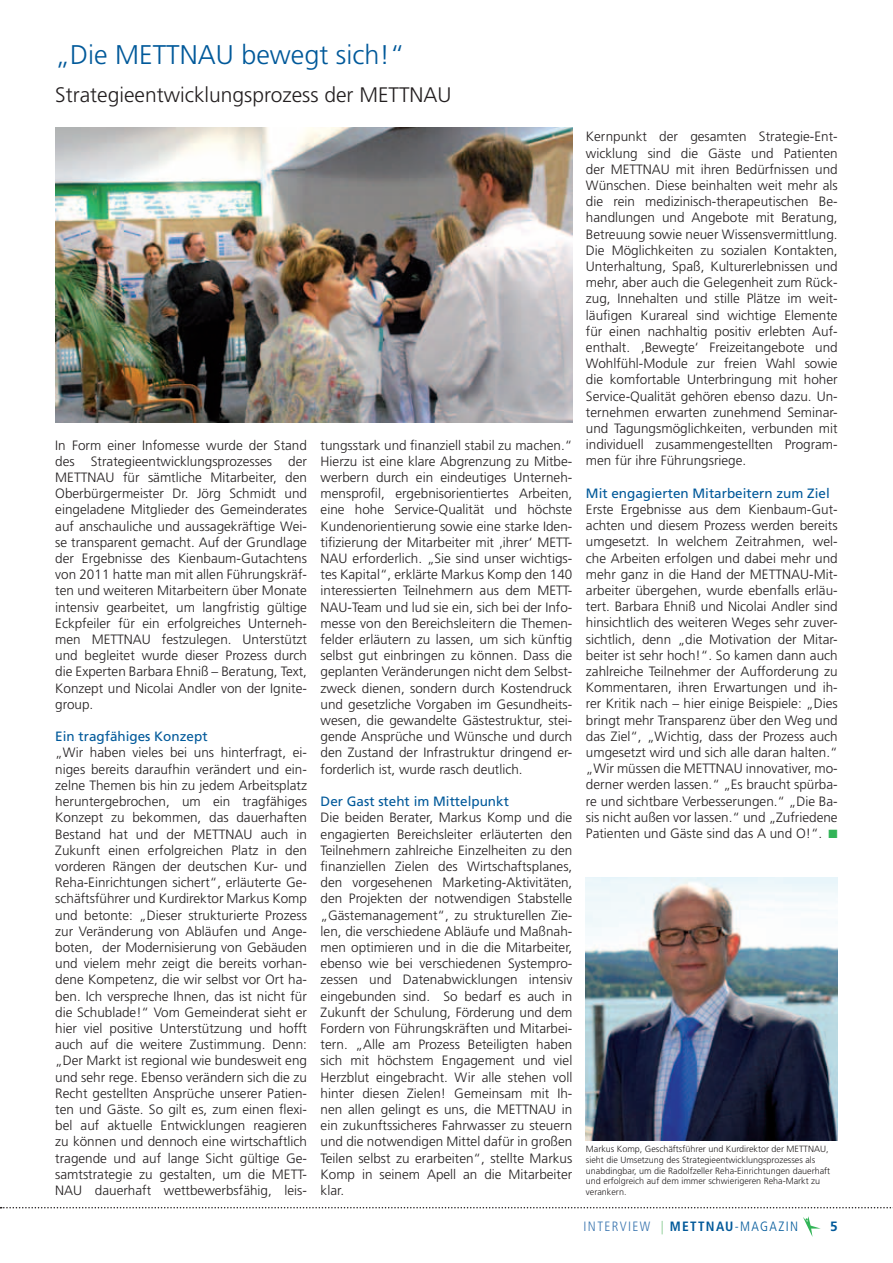
<style>
.page{position:relative;width:893px;height:1263px;background:#fff}
.page>*{position:absolute;margin:0;border:0;box-sizing:border-box;transform-origin:0 0}
.t1{font:300 27px "Frutiger";color:#00599a}
.t2{font:300 21px "Frutiger";color:#231f20}
.t3{font:300 13.5px/16.2px "Frutiger";color:#231f20;text-align:justify}
.t4{font:13.5px "Frutiger";color:#00599a}
.t5{font:300 condensed 13.5px "Frutiger";letter-spacing:.1em;color:#00599a}
.t6{font:300 condensed 13.5px "Frutiger";color:#3773ae}
.t7{font:700 13.5px "Frutiger";color:#00599a}
.t8{font:300 9px/10.8px "Frutiger";color:#231f20}
.s1{color:#32b457}
.s2{color:#71c27d}
.s3{font-weight:700}
</style>
<div class="page">
<svg style="left:803px;top:1216px;width:18px;height:21px"></svg>
<svg style="left:0;top:1207px;width:893px;height:1px"></svg>
<img style="left:586px;top:877px;width:252px;height:264px">
<img style="left:55px;top:128px;width:517px;height:294px">
<h1 class="t1" style="left:55px;top:39px;width:101px">„Die METTNAU</h1>
<h1 class="t1" style="left:241px;top:39px;width:165px">bewegt sich!“</h1>
<h2 class="t2" style="left:55px;top:82px;width:336px">Strategieentwicklungsprozess der METTNAU</h2>
<p class="t3" style="left:55px;top:437px;width:253px">In Form einer Infomesse wurde der Stand des Strategieentwicklungsprozesses der METTNAU</p>
<p class="t3" style="left:55px;top:469px;width:253px;text-indent:68px">für sämtliche Mitarbeiter, den Oberbürgermeister Dr. Jörg Schmidt und eingeladene Mitglieder des Gemeinderates auf anschauliche und aussagekräftige Wei&shy;se transparent gemacht. Auf der Grundlage der Ergebnisse des Kienbaum-Gutachtens von 2011 hatte man mit allen Führungskräf&shy;ten und weiteren Mitarbeitern über Monate intensiv gearbeitet, um langfristig gültige Eckpfeiler für ein erfolgreiches U nterneh&shy;men METTNAU</p>
<p class="t3" style="left:55px;top:631px;width:253px;text-indent:107px">festzulegen. U nterstützt und begleitet wurde dieser Prozess durch die Experten Barbara Ehniß – Beratung, Text, Konzept und Nicolai Andler von der Ignite&shy;group.</p>
<p class="t4" style="left:55px;top:729px;width:154px">E in tragfähiges Konzept</p>
<p class="t3" style="left:55px;top:745px;width:253px">„Wir haben vieles bei uns hinterfragt, ei&shy;niges bereits daraufhin verändert und ein&shy;zelne Themen bis hin zu jedem Arbeitsplatz heruntergebrochen, um ein tragfähiges Konzept zu bekommen, das dauerhaften Bestand hat und der METTNAU</p>
<p class="t3" style="left:55px;top:826px;width:253px;text-indent:205px">auch in Zukunft einen erfolgreichen Platz in den vorderen Rängen der deutschen Kur- und Reha-Einrichtungen sichert“, erläuterte Ge&shy;schäftsführer und Kurdirektor Markus Komp und betonte: „Dieser strukturierte Prozess zur Veränderung von Abläufen und Ange&shy;boten, der Modernisierung von Gebäuden und vielem mehr zeigt die bereits vorhan&shy;dene Kompetenz, die wir selbst vor Ort ha&shy;ben. Ich verspreche Ihnen, das ist nicht für die Schublade!“ Vom Gemeinderat sieht er hier viel positive U nterstützung und hofft auch auf die weitere Zustimmung. Denn: „Der Markt ist regional wie bundesweit eng und sehr rege. Ebenso verändern sich die zu Recht gestellten Ansprüche unserer Patien&shy;ten und Gäste. So gilt es, zum einen flexi&shy;bel auf aktuelle Entwicklungen reagieren zu können und dennoch eine wirtschaftlich tragende und auf lange Sicht gültige Ge&shy;samtstrategie zu gestalten, um die METT-NAU</p>
<p class="t3" style="left:95px;top:1182px;width:214px">dauerhaft wettbewerbsfähig, leis-</p>
<p class="t3" style="left:321px;top:437px;width:253px">tungsstark und finanziell stabil zu machen.“ H ierzu ist eine klare Abgrenzung zu Mitbe&shy;werbern durch ein eindeutiges U nterneh&shy;mensprofil, ergebnisorientiertes Arbeiten, eine hohe Service-Qualität und höchste Kundenorientierung sowie eine starke Iden&shy;tifizierung der Mitarbeiter mit ‚ihrer‘ METT-NAU</p>
<p class="t3" style="left:321px;top:550px;width:253px;text-indent:32px">erforderlich. „Sie sind unser wichtigs&shy;tes Kapital“, erklärte Markus Komp den 140 interessierten Teilnehmern aus dem METT-NAU</p>
<p class="t3" style="left:321px;top:599px;width:253px;text-indent:27px">-Team und lud sie ein, sich bei der Info&shy;messe von den Bereichsleitern die Themen&shy;felder erläutern zu lassen, um sich künftig selbst gut einbringen zu können. Dass die geplanten Veränderungen nicht dem Selbst&shy;zweck dienen, sondern durch Kostendruck und gesetzliche Vorgaben im Gesundheits&shy;wesen, die gewandelte Gästestruktur, stei&shy;gende Ansprüche und Wünsche und durch den Zustand der Infrastruktur dringend er&shy;forderlich ist, wurde rasch deutlich.</p>
<p class="t4" style="left:321px;top:793px;width:190px">Der Gast steht im Mittelpunkt</p>
<p class="t3" style="left:321px;top:809px;width:253px">Die beiden Berater, Markus Komp und die engagierten Bereichsleiter erläuterten den Teilnehmern zahlreiche Einzelheiten zu den finanziellen Zielen des Wirtschaftsplanes, den vorgesehenen Marketing-Aktivitäten, den Projekten der notwendigen Stabstelle „Gästemanagement“, zu strukturellen Zie&shy;len, die verschiedene Abläufe und Maßnah&shy;men optimieren und in die die Mitarbeiter, ebenso wie bei verschiedenen Systempro&shy;zessen und Datenabwicklungen intensiv eingebunden sind. So bedarf es auch in Zukunft der Schulung, Förderung und dem Fordern von Führungskräften und Mitarbei&shy;tern. „Alle am Prozess Beteiligten haben sich mit höchstem Engagement und viel Herzblut eingebracht. Wir alle stehen voll hinter diesen Zielen! Gemeinsam mit Ih&shy;nen allen gelingt es uns, die METTNAU</p>
<p class="t3" style="left:321px;top:1101px;width:253px;text-indent:241px">in ein zukunftssicheres Fahrwasser zu steuern und die notwendigen Mittel dafür in großen Teilen selbst zu erarbeiten“, stellte Markus Komp in seinem Apell an die Mitarbeiter klar.</p>
<p class="t3" style="left:586px;top:129px;width:253px">Kernpunkt der gesamten Strategie-Ent&shy;wicklung sind die Gäste und Patienten der METTNAU</p>
<p class="t3" style="left:586px;top:161px;width:253px;text-indent:90px">mit ihren Bedürfnissen und Wünschen. Diese beinhalten weit mehr als die rein medizinisch-therapeutischen Be&shy;handlungen und Angebote mit Beratung, Betreuung sowie neuer Wissensvermittlung.<br>Die Möglichkeiten zu sozialen Kontakten, U nterhaltung, Spaß, Kulturerlebnissen und mehr, aber auch die Gelegenheit zum Rück&shy;zug, Innehalten und stille Plätze im weit&shy;läufigen Kurareal sind wichtige Elemente für einen nachhaltig positiv erlebten Auf&shy;enthalt. ‚Bewegte‘ Freizeitangebote und Wohlfühl-Module zur freien Wahl sowie die komfortable U nterbringung mit hoher Service-Qualität gehören ebenso dazu. U n&shy;ternehmen erwarten zunehmend Seminar&shy;und Tagungsmöglichkeiten, verbunden mit individuell zusammengestellten Program&shy;men für ihre Führungsriege.</p>
<p class="t4" style="left:586px;top:485px;width:245px">Mit engagierten Mitarbeitern zum Ziel</p>
<p class="t3" style="left:586px;top:501px;width:253px">Erste Ergebnisse aus dem Kienbaum-Gut&shy;achten und diesem Prozess werden bereits umgesetzt. In welchem Zeitrahmen, wel&shy;che Arbeiten erfolgen und dabei mehr und mehr ganz in die Hand der METTNAU</p>
<p class="t3" style="left:586px;top:566px;width:253px;text-indent:223px">-Mit&shy;arbeiter übergehen, wurde ebenfalls erläu&shy;tert. Barbara Ehniß und Nicolai Andler sind hinsichtlich des weiteren Weges sehr zuver&shy;sichtlich, denn „die Motivation der Mitar&shy;beiter ist sehr hoch!“. So kamen dann auch zahlreiche Teilnehmer der Aufforderung zu Kommentaren, ihren Erwartungen und ih&shy;rer Kritik nach – hier einige Beispiele: „Dies bringt mehr Transparenz über den Weg und das Ziel“, „Wichtig, dass der Prozess auch umgesetzt wird und sich alle daran halten.“ „Wir müssen die METTNAU</p>
<p class="t3" style="left:586px;top:760px;width:253px;text-indent:160px">innovativer, mo&shy;derner werden lassen.“ „Es braucht spürba&shy;re und sichtbare Verbesserungen.“ „Die Ba&shy;sis nicht außen vor lassen.“ und „Zufriedene Patienten und Gäste sind das A und O!“. <span class="s1">■</span></p>
<p class="t8" style="left:586px;top:1143px;width:215px">Markus Komp, Geschäftsführer und Kurdirektor der METTNAU</p>
<p class="t8" style="left:826px;top:1143px;width:4px">,</p>
<p class="t8" style="left:586px;top:1154px;width:246px">sieht die U msetzung des Strategieentwicklungsprozesses als unabdingbar, um die Radolfzeller Reha-Einrichtungen dauerhaft und erfolgreich auf dem immer schwierigeren Reha-Markt zu verankern.</p>
<p class="t6" style="left:584px;top:1219px;width:59px">I NTERVIEW</p>
<p class="t5" style="left:661px;top:1219px;width:139px"><span class="s2">|</span> <span class="s3">METTNAU</span>-MAGAZIN</p>
<p class="t7" style="left:830px;top:1218px;width:9px">5</p>
</div>
